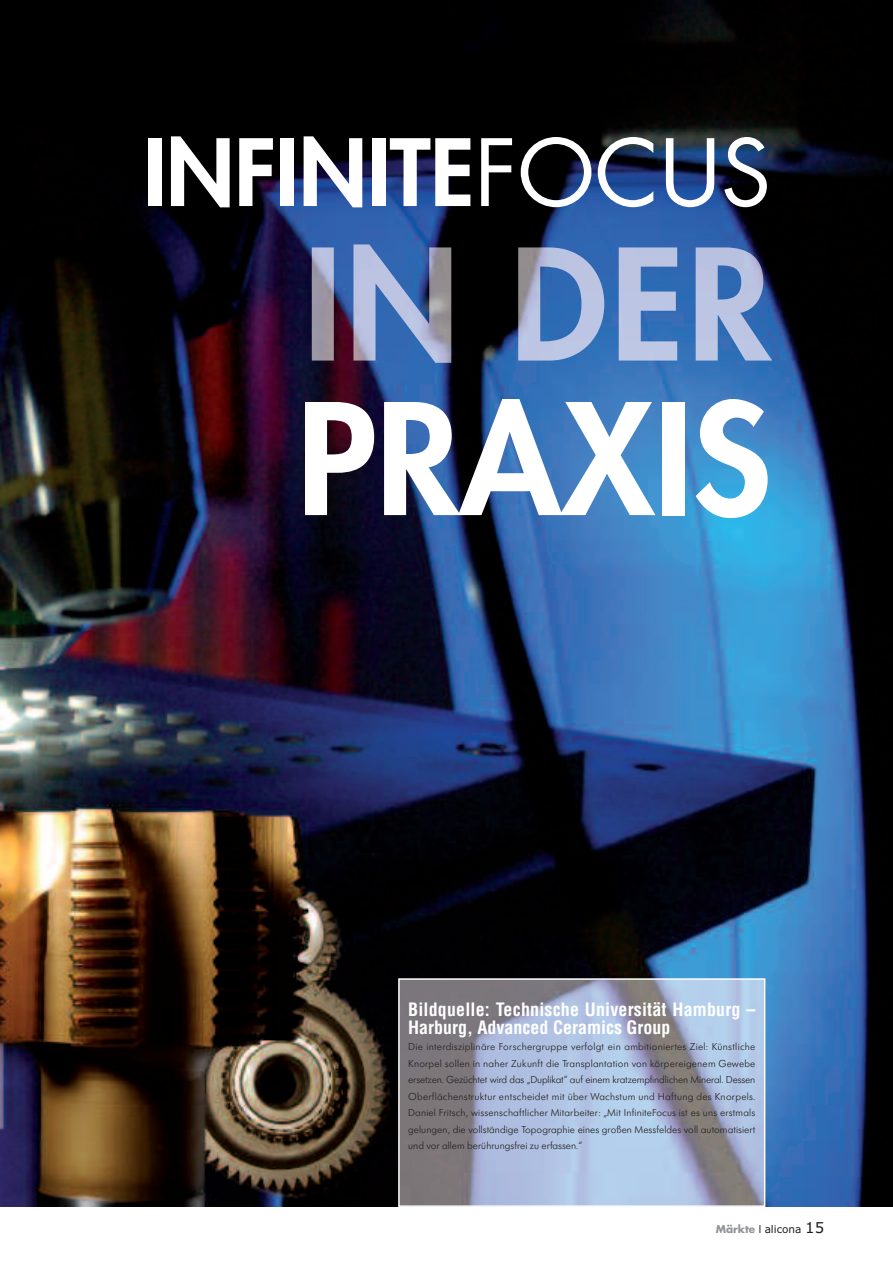
<style>
.page{position:relative;width:893px;height:1263px;background:#fff}
.page>*{position:absolute;margin:0;border:0;box-sizing:border-box;transform-origin:0 0}
.t1{font:800 150px "Futura";color:#fff}
.t2{font:800 90px "Futura";color:#fff}
.t3{font:700 condensed 18px/18px "Helvetica";letter-spacing:.01em;color:#fff}
.t4{font:300 10.5px/16.5px "Futura SB";color:#231f20;text-align:justify}
.t5{font:10.5px "Verdana";color:#231f20}
.s1{font-weight:400}
.s2{font-family:"Futura";font-weight:700;color:#939598}
.s3{font-family:"Futura"}
.s4{font-size:15px}
</style>
<div class="page">
<img style="left:0;top:1px;width:893px;height:1205px">
<img style="left:312px;top:244px;width:460px;height:119px">
<img style="left:401px;top:981px;width:361px;height:223px">
<div style="left:398px;top:978px;width:367px;height:229px;border:2px solid #fff"></div>
<h2 class="t2" style="left:143px;top:130px;width:629px">INFINITE<span class="s1">FOCUS</span></h2>
<h1 class="t1" style="left:297px;top:388px;width:476px">PRAXIS</h1>
<h3 class="t3" style="left:408px;top:1000px;width:349px">Bildquelle: Technische Universität Hamburg –<br>Harburg, Advanced Ceramics Group</h3>
<p class="t4" style="left:408px;top:1038px;width:349px">Die interdisziplinäre Forschergruppe verfolgt ein ambitioniertes Ziel: Künstliche Knorpel sollen in naher Zukunft die Transplantation von körpereigenem Gewebe ersetzen. Gezüchtet wird das „Duplikat“ auf einem kratzempfindlichen Mineral. Dessen Oberflächenstruktur entscheidet mit über Wachstum und Haftung des Knorpels.<br>Daniel Fritsch, wissenschaftlicher Mitarbeiter: „Mit InfiniteFocus ist es uns erstmals gelungen, die vollständige Topographie eines großen Messfeldes voll automatisiert und vor allem berührungsfrei zu erfassen.“</p>
<p class="t5" style="left:716px;top:1224px;width:110px"><span class="s2">Märkte</span> <span class="s3">I</span> alicona <span class="s4">15</span></p>
</div>
